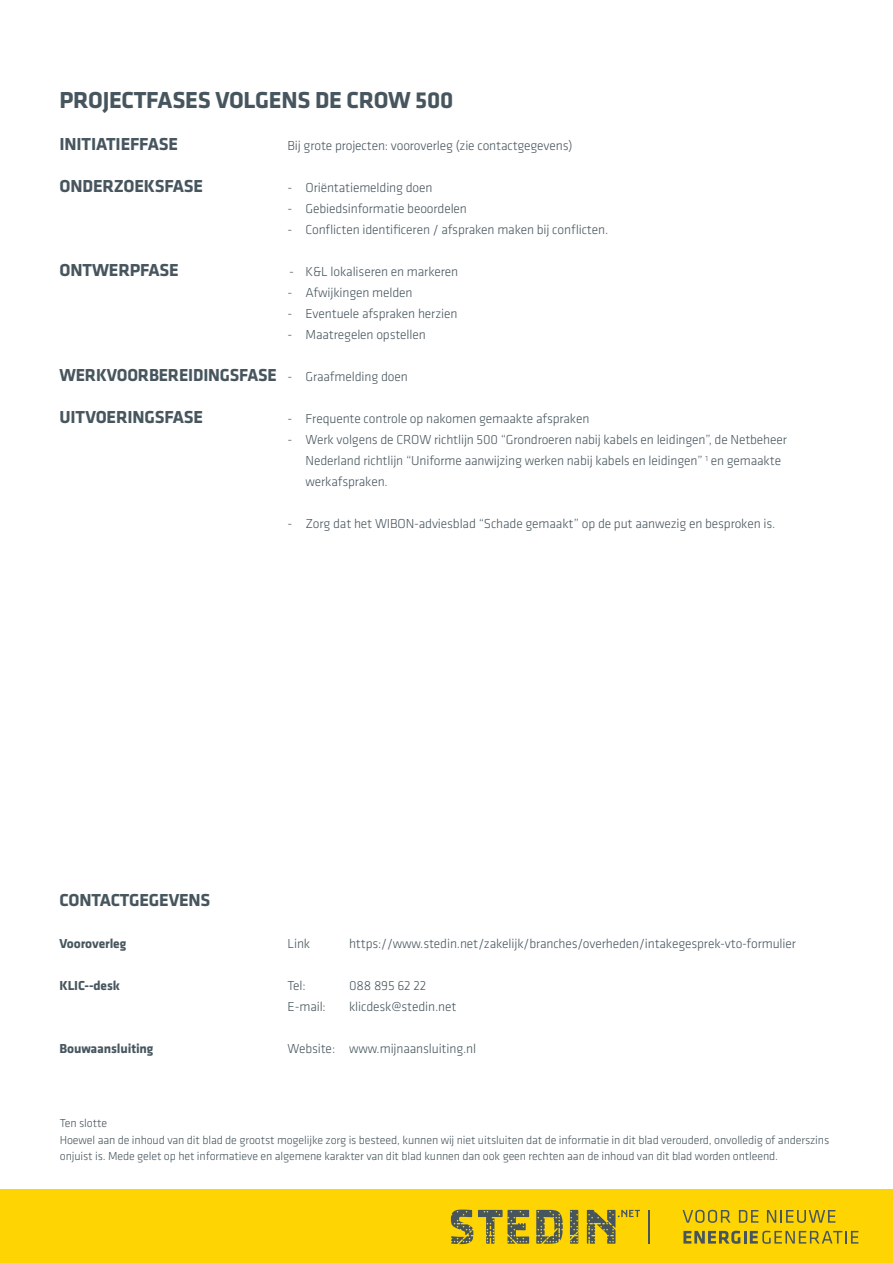
<style>
.page{position:relative;width:893px;height:1263px;background:#fff}
.page>*{position:absolute;margin:0;border:0;box-sizing:border-box;transform-origin:0 0}
.t1{font:700 24px "Klavika";letter-spacing:-.01em;color:#47565e}
.t2{font:700 18px "Klavika";letter-spacing:-.01em;color:#47565e}
.t3{font:300 13.5px/21px "Klavika";letter-spacing:-.01em;color:#47565e}
.t4{font:700 13.5px "Klavika";letter-spacing:-.01em;color:#47565e}
.t5{font:300 12px/16.5px "Klavika";letter-spacing:-.01em;color:#47565e}
.s1{font-weight:300;font-size:13.5px}
</style>
<div class="page">
<div style="left:0;top:1189px;width:893px;height:74px;background:#fed503"></div>
<svg style="left:570px;top:1210px;width:8px;height:34px"></svg>
<svg style="left:536px;top:1210px;width:27px;height:34px"></svg>
<svg style="left:451px;top:1209px;width:78px;height:35px"></svg>
<svg style="left:587px;top:1210px;width:53px;height:34px"></svg>
<svg style="left:683px;top:1210px;width:48px;height:13px"></svg>
<svg style="left:739px;top:1210px;width:19px;height:13px"></svg>
<svg style="left:767px;top:1210px;width:68px;height:13px"></svg>
<svg style="left:683px;top:1231px;width:175px;height:13px"></svg>
<hr style="left:649px;top:1210px;width:1px;height:34px;background:#47565e">
<h1 class="t1" style="left:60px;top:87px;width:395px">PROJECTFASES VOLGENS DE CROW 500</h1>
<h2 class="t2" style="left:60px;top:134px;width:120px">INITIATIEFFASE</h2>
<p class="t3" style="left:288px;top:135px;width:286px">Bij grote projecten: vooroverleg (zie contactgegevens)</p>
<h2 class="t2" style="left:60px;top:176px;width:145px">ONDERZOEKSFASE</h2>
<p class="t3" style="left:288px;top:177px;width:147px">- Oriëntatiemelding doen</p>
<p class="t3" style="left:288px;top:198px;width:181px">- Gebiedsinformatie beoordelen</p>
<p class="t3" style="left:288px;top:219px;width:322px">- Conflicten identificeren / afspraken maken bij conflicten.</p>
<h2 class="t2" style="left:60px;top:260px;width:121px">ONTWERPFASE</h2>
<p class="t3" style="left:289px;top:261px;width:171px">- K&amp;L lokaliseren en markeren</p>
<p class="t3" style="left:288px;top:282px;width:127px">- Afwijkingen melden</p>
<p class="t3" style="left:288px;top:303px;width:171px">- Eventuele afspraken herzien</p>
<p class="t3" style="left:288px;top:324px;width:140px">- Maatregelen opstellen</p>
<h2 class="t2" style="left:60px;top:365px;width:350px">WERKVOORBEREIDINGSFASE <span class="s1">- Graafmelding doen</span></h2>
<h2 class="t2" style="left:60px;top:407px;width:145px">UITVOERINGSFASE</h2>
<p class="t3" style="left:288px;top:408px;width:303px">- Frequente controle op nakomen gemaakte afspraken</p>
<p class="t3" style="left:306px;top:429px;width:483px;text-indent:-18px">- Werk volgens de CROW richtlijn 500 “Grondroeren nabij kabels en leidingen”, de Netbeheer<br>Nederland richtlijn “Uniforme aanwijzing werken nabij kabels en leidingen” <sup>1</sup> en gemaakte werkafspraken.</p>
<p class="t3" style="left:288px;top:513px;width:489px">- Zorg dat het WIBON-adviesblad “Schade gemaakt” op de put aanwezig en besproken is.</p>
<h2 class="t2" style="left:60px;top:890px;width:152px">CONTACTGEGEVENS</h2>
<p class="t4" style="left:60px;top:936px;width:68px">Vooroverleg</p>
<p class="t3" style="left:288px;top:933px;width:24px">Link</p>
<p class="t3" style="left:349px;top:933px;width:448px">https://www.stedin.net/zakelijk/branches/overheden/intakegesprek-vto-formulier</p>
<p class="t4" style="left:60px;top:978px;width:62px">KLIC--desk</p>
<p class="t3" style="left:288px;top:975px;width:20px">Tel:</p>
<p class="t3" style="left:349px;top:975px;width:79px">088 895 62 22</p>
<p class="t3" style="left:288px;top:996px;width:40px">E-mail:</p>
<p class="t3" style="left:349px;top:996px;width:109px">klicdesk@stedin.net</p>
<p class="t4" style="left:60px;top:1041px;width:95px">Bouwaansluiting</p>
<p class="t3" style="left:288px;top:1038px;width:190px">Website: www.mijnaansluiting.nl</p>
<p class="t5" style="left:60px;top:1115px;width:771px">Ten slotte<br>Hoewel aan de inhoud van dit blad de grootst mogelijke zorg is besteed, kunnen wij niet uitsluiten dat de informatie in dit blad verouderd, onvolledig of anderszins onjuist is. Mede gelet op het informatieve en algemene karakter van dit blad kunnen dan ook geen rechten aan de inhoud van dit blad worden ontleend.</p>
</div>
